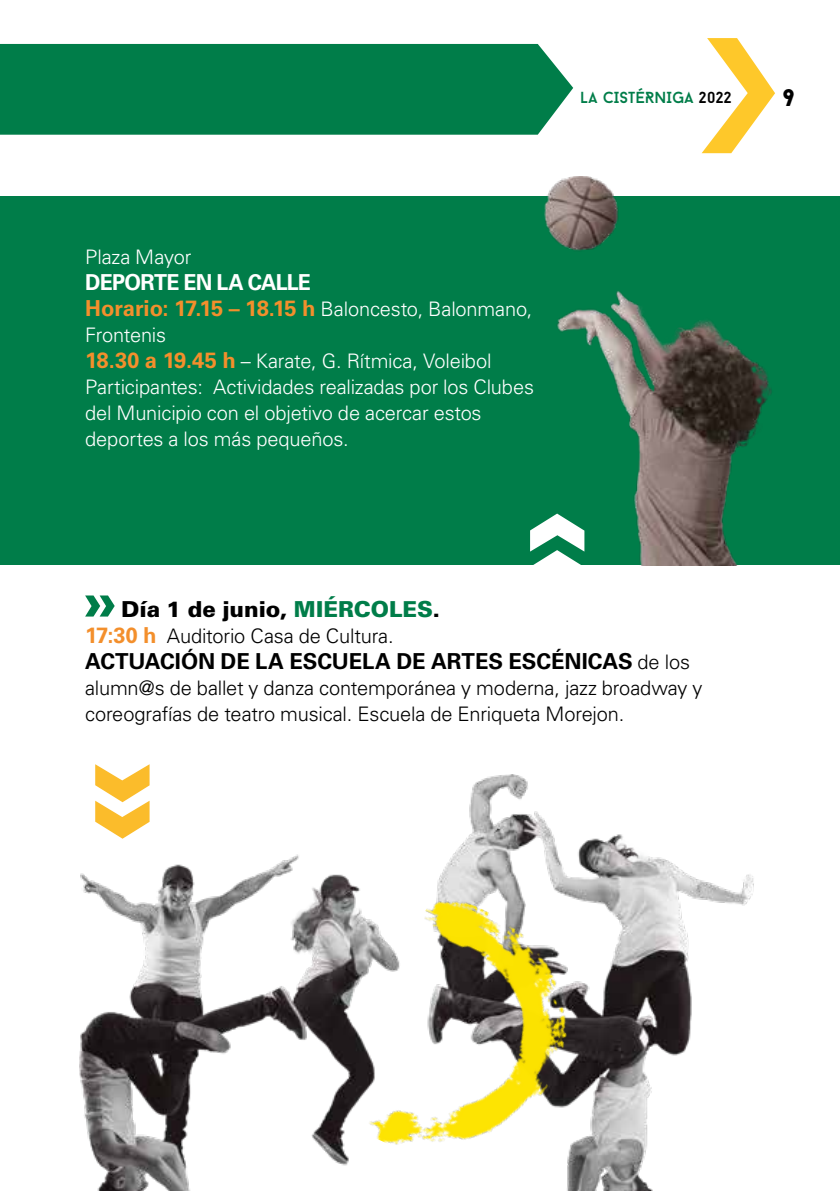
<style>
.page{position:relative;width:840px;height:1191px;background:#fff}
.page>*{position:absolute;margin:0;border:0;box-sizing:border-box;transform-origin:0 0}
.t1{font:900 24px "Baron Neue";color:#000}
.t2{font:700 22px "Univers LT";letter-spacing:-.005em;color:#000}
.t3{font:900 22px "Univers LT";letter-spacing:-.005em;color:#000}
.t4{font:700 22px "Univers LT";letter-spacing:-.035em;color:#fff}
.t5{font:300 20px/26px "Univers LT";letter-spacing:-.01em;color:#fff}
.t6{font:300 20px/26px "Univers LT";letter-spacing:-.01em;color:#000}
.t7{font:16px "Baron Neue";color:#007d49}
.s1{color:#000}
.s2{font-weight:700;font-size:22px;color:#f38f2c}
.s3{color:#007d49}
.s4{font-weight:300;font-size:20px}
</style>
<div class="page">
<svg style="left:702px;top:38px;width:72px;height:115px"></svg>
<div style="left:0;top:44px;width:573px;height:91px;background:#007d49"></div>
<div style="left:0;top:197px;width:839px;height:368px;background:#007d49"></div>
<svg style="left:530px;top:522px;width:14px;height:43px"></svg>
<svg style="left:85px;top:595px;width:30px;height:21px"></svg>
<img style="left:544px;top:177px;width:230px;height:388px">
<img style="left:79px;top:774px;width:675px;height:417px">
<img style="left:331px;top:888px;width:274px;height:303px">
<svg style="left:95px;top:764px;width:54px;height:74px"></svg>
<p class="t7" style="left:580px;top:87px;width:153px">LA CISTÉRNIGA <span class="s1">2022</span></p>
<p class="t1" style="left:782px;top:82px;width:13px">9</p>
<p class="t5" style="left:85px;top:243px;width:108px">Plaza Mayor</p>
<p class="t4" style="left:85px;top:269px;width:227px">DEPORTE EN LA CALLE</p>
<p class="t5" style="left:85px;top:295px;width:450px"><span class="s2">Horario: 17.15 – 18.15 h</span> Baloncesto, Balonmano, Frontenis<br><span class="s2">18.30 a 19.45 h</span> – Karate, G. Rítmica, Voleibol Participantes: Actividades realizadas por los Clubes del Municipio con el objetivo de acercar estos deportes a los más pequeños.</p>
<p class="t3" style="left:121px;top:595px;width:320px">Día 1 de junio, <span class="s3">MIÉRCOLES</span>.</p>
<p class="t6" style="left:85px;top:622px;width:310px"><span class="s2">17:30 h</span> Auditorio Casa de Cultura.</p>
<p class="t2" style="left:85px;top:648px;width:606px">ACTUACIÓN DE LA ESCUELA DE ARTES ESCÉNICAS <span class="s4">de los</span></p>
<p class="t6" style="left:85px;top:674px;width:618px">alumn@s de ballet y danza contemporánea y moderna, jazz broadway y coreografías de teatro musical. Escuela de Enriqueta Morejon.</p>
</div>
